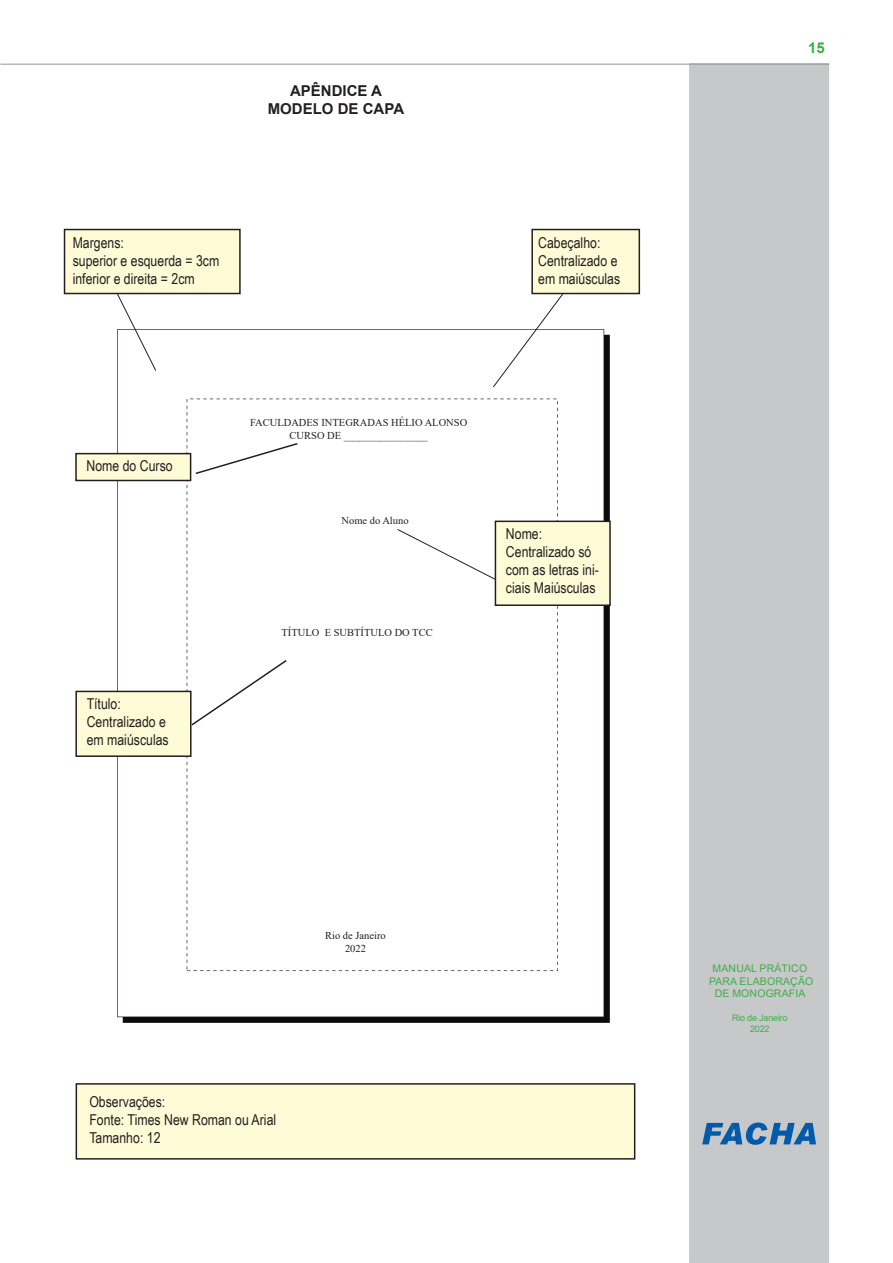
<style>
.page{position:relative;width:893px;height:1263px;background:#fff}
.page>*{position:absolute;margin:0;border:0;box-sizing:border-box;transform-origin:0 0}
.texto_informativo{font:15px/18px "Arial Narrow";color:#231f20}
.t1{font:700 15px "Arial";color:#231f20}
.t2{font:700 15px "Arial";color:#40ae49}
.t3{font:10.5px "Times New Roman";color:#231f20}
.t4{font:10.5px/12.6px "Arial";letter-spacing:.015em;color:#40ae49;text-align:center}
.t5{font:9px/10.8px "Arial";letter-spacing:-.02em;color:#40ae49;text-align:center}
</style>
<div class="page">
<div style="left:689px;top:63px;width:140px;height:1200px;background:#c7c8ca"></div>
<svg style="left:702px;top:1122px;width:114px;height:23px"></svg>
<img style="left:118px;top:329px;width:491px;height:693px">
<hr style="left:0;top:64px;width:829px;height:1px;background:#939598">
<div style="left:76px;top:1084px;width:559px;height:75px;background:#fffbd6"></div>
<div style="left:76px;top:1083px;width:559px;height:76px;border:2px solid #231f20"></div>
<div style="left:65px;top:229px;width:175px;height:64px;background:#fffbd6"></div>
<div style="left:64px;top:229px;width:177px;height:65px;border:2px solid #231f20"></div>
<div style="left:76px;top:691px;width:115px;height:65px;background:#fffbd6"></div>
<div style="left:75px;top:691px;width:117px;height:66px;border:2px solid #231f20"></div>
<div style="left:76px;top:454px;width:115px;height:26px;background:#fffbd6"></div>
<div style="left:75px;top:453px;width:116px;height:28px;border:2px solid #231f20"></div>
<div style="left:532px;top:229px;width:107px;height:64px;background:#fffbd6"></div>
<div style="left:531px;top:229px;width:109px;height:65px;border:2px solid #231f20"></div>
<svg style="left:190px;top:658px;width:98px;height:69px"></svg>
<svg style="left:194px;top:442px;width:105px;height:33px"></svg>
<svg style="left:116px;top:293px;width:41px;height:78px"></svg>
<svg style="left:492px;top:293px;width:72px;height:95px"></svg>
<div style="left:495px;top:521px;width:115px;height:84px;background:#fffbd6"></div>
<div style="left:495px;top:521px;width:116px;height:85px;border:2px solid #231f20"></div>
<svg style="left:397px;top:528px;width:99px;height:52px"></svg>
<p class="texto_informativo" style="left:73px;top:233px;width:53px">Margens:</p>
<p class="texto_informativo" style="left:73px;top:251px;width:148px">superior e esquerda = 3cm</p>
<p class="texto_informativo" style="left:73px;top:269px;width:124px">inferior e direita = 2cm</p>
<p class="t1" style="left:290px;top:80px;width:93px">APÊNDICE A</p>
<p class="t1" style="left:268px;top:98px;width:138px">MODELO DE CAPA</p>
<p class="texto_informativo" style="left:538px;top:233px;width:64px">Cabeçalho:</p>
<p class="texto_informativo" style="left:538px;top:251px;width:81px">Centralizado e</p>
<p class="texto_informativo" style="left:538px;top:269px;width:84px">em maiúsculas</p>
<p class="texto_informativo" style="left:87px;top:456px;width:88px">Nome do Curso</p>
<p class="texto_informativo" style="left:87px;top:694px;width:36px">Título:</p>
<p class="texto_informativo" style="left:87px;top:712px;width:81px">Centralizado e</p>
<p class="texto_informativo" style="left:87px;top:730px;width:84px">em maiúsculas</p>
<p class="t3" style="left:250px;top:415px;width:219px">FACULDADES INTEGRADAS HÉLIO ALONSO</p>
<p class="t3" style="left:290px;top:428px;width:140px">CURSO DE ________________</p>
<p class="t3" style="left:342px;top:513px;width:69px">Nome do Aluno</p>
<p class="t3" style="left:282px;top:625px;width:153px">TÍTULO E SUBTÍTULO DO TCC</p>
<p class="texto_informativo" style="left:506px;top:524px;width:38px">Nome:</p>
<p class="texto_informativo" style="left:506px;top:542px;width:94px">Centralizado só com as letras ini&shy;ciais Maiúsculas</p>
<p class="t3" style="left:325px;top:928px;width:62px">Rio de Janeiro</p>
<p class="t3" style="left:345px;top:941px;width:22px">2022</p>
<p class="texto_informativo" style="left:89px;top:1092px;width:77px">Observações:</p>
<p class="texto_informativo" style="left:89px;top:1110px;width:188px">Fonte: Times New Roman ou Arial</p>
<p class="texto_informativo" style="left:89px;top:1128px;width:73px">Tamanho: 12</p>
<p class="t2" style="left:808px;top:38px;width:18px">15</p>
<p class="t4" style="left:709px;top:962px;width:106px">MANUAL PRÁTICO<br>PARA ELABORAÇÃO<br>DE MONOGRAFIA</p>
<p class="t5" style="left:732px;top:1012px;width:57px">Rio de Janeiro<br>2022</p>
</div>
